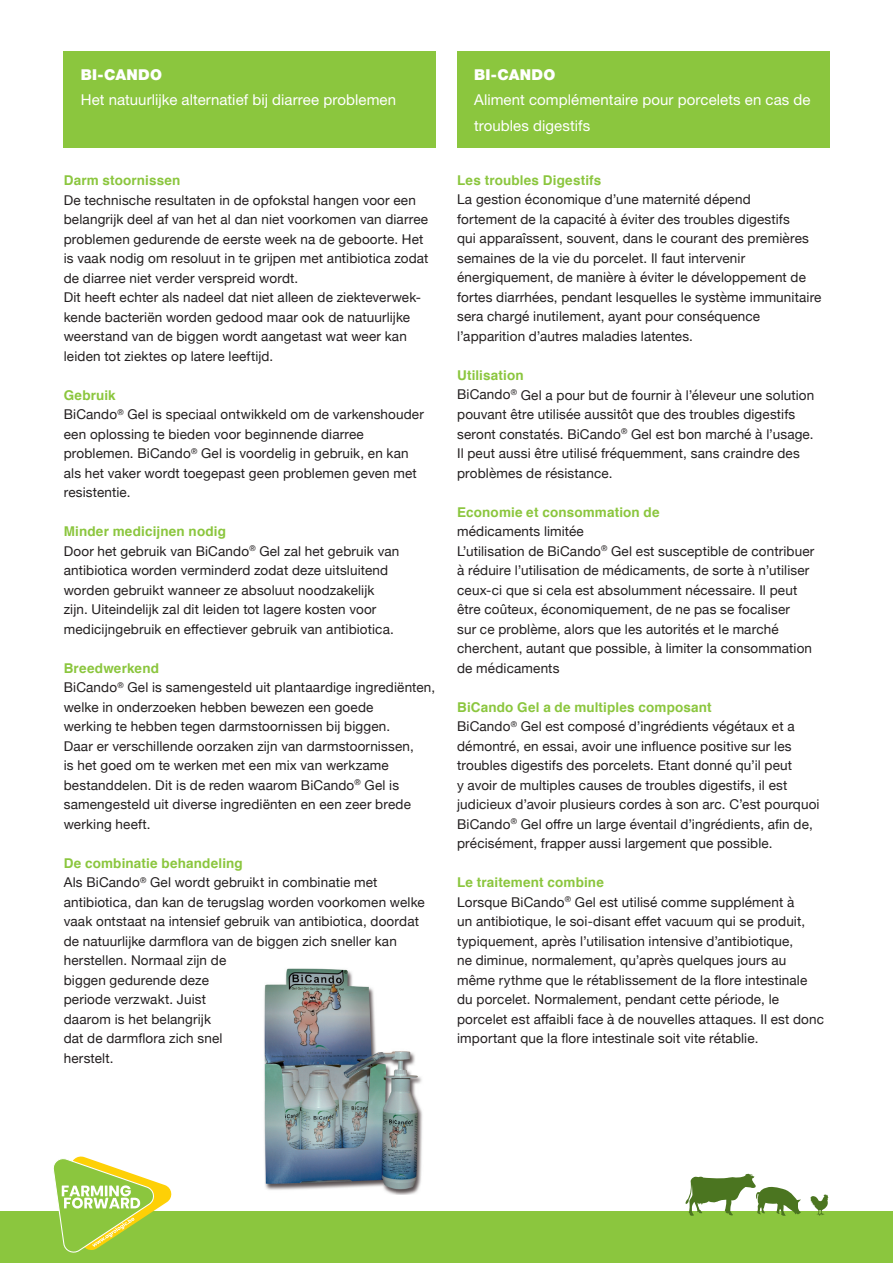
<style>
.page{position:relative;width:893px;height:1263px;background:#fff}
.page>*{position:absolute;margin:0;border:0;box-sizing:border-box;transform-origin:0 0}
.t1{font:15px/25.5px "Helvetica Neue";letter-spacing:.005em;color:#fff}
.t2{font:900 15px "Helvetica Neue";letter-spacing:.02em;color:#fff}
.t3{font:13.5px/19.5px "Helvetica Neue";letter-spacing:.01em;color:#231f20}
.t4{font:700 13.5px "Helvetica";letter-spacing:.01em;color:#8bc63e}
</style>
<div class="page">
<div style="left:64px;top:51px;width:372px;height:97px;background:#8bc63e"></div>
<div style="left:457px;top:51px;width:372px;height:97px;background:#8bc63e"></div>
<img style="left:264px;top:968px;width:159px;height:226px">
<div style="left:0;top:1212px;width:893px;height:51px;background:#8bc63e"></div>
<svg style="left:51px;top:1156px;width:123px;height:97px"></svg>
<svg style="left:810px;top:1194px;width:18px;height:22px"></svg>
<svg style="left:684px;top:1173px;width:117px;height:43px"></svg>
<p class="t2" style="left:81px;top:66px;width:83px">BI-CANDO</p>
<p class="t1" style="left:81px;top:87px;width:317px">Het natuurlijke alternatief bij diarree problemen</p>
<p class="t4" style="left:64px;top:169px;width:118px">Darm stoornissen</p>
<p class="t3" style="left:64px;top:191px;width:366px">De technische resultaten in de opfokstal hangen voor een belangrijk deel af van het al dan niet voorkomen van diarree problemen gedurende de eerste week na de geboorte. Het is vaak nodig om resoluut in te grijpen met antibiotica zodat de diarree niet verder verspreid wordt.<br>Dit heeft echter als nadeel dat niet alleen de ziekteverwek&shy;kende bacteriën worden gedood maar ook de natuurlijke weerstand van de biggen wordt aangetast wat weer kan leiden tot ziektes op latere leeftijd.</p>
<p class="t4" style="left:64px;top:384px;width:54px">Gebruik</p>
<p class="t3" style="left:64px;top:405px;width:362px">BiCando<sup>®</sup> Gel is speciaal ontwikkeld om de varkenshouder een oplossing te bieden voor beginnende diarree problemen. BiCando<sup>®</sup> Gel is voordelig in gebruik, en kan als het vaker wordt toegepast geen problemen geven met resistentie.</p>
<p class="t4" style="left:64px;top:520px;width:164px">Minder medicijnen nodig</p>
<p class="t3" style="left:64px;top:542px;width:337px">Door het gebruik van BiCando<sup>®</sup> Gel zal het gebruik van antibiotica worden verminderd zodat deze uitsluitend worden gebruikt wanneer ze absoluut noodzakelijk zijn. Uiteindelijk zal dit leiden tot lagere kosten voor medicijngebruik en effectiever gebruik van antibiotica.</p>
<p class="t4" style="left:64px;top:657px;width:97px">Breedwerkend</p>
<p class="t3" style="left:64px;top:678px;width:373px">BiCando<sup>®</sup> Gel is samengesteld uit plantaardige ingrediënten, welke in onderzoeken hebben bewezen een goede<br>werking te hebben tegen darmstoornissen bij biggen.<br>Daar er verschillende oorzaken zijn van darmstoornissen,<br>is het goed om te werken met een mix van werkzame bestanddelen. Dit is de reden waarom BiCando<sup>®</sup> Gel is samengesteld uit diverse ingrediënten en een zeer brede werking heeft.</p>
<p class="t4" style="left:64px;top:852px;width:181px">De combinatie behandeling</p>
<p class="t3" style="left:64px;top:873px;width:362px">Als BiCando<sup>®</sup> Gel wordt gebruikt in combinatie met antibiotica, dan kan de terugslag worden voorkomen welke vaak ontstaat na intensief gebruik van antibiotica, doordat de natuurlijke darmflora van de biggen zich sneller kan herstellen. Normaal zijn de<br>biggen gedurende deze<br>periode verzwakt. Juist<br>daarom is het belangrijk<br>dat de darmflora zich snel<br>herstelt.</p>
<p class="t2" style="left:474px;top:66px;width:83px">BI-CANDO</p>
<p class="t1" style="left:474px;top:87px;width:338px">Aliment complémentaire pour porcelets en cas de troubles digestifs</p>
<p class="t4" style="left:457px;top:169px;width:146px">Les troubles Digestifs</p>
<p class="t3" style="left:457px;top:191px;width:366px">La gestion économique d’une maternité dépend<br>fortement de la capacité à éviter des troubles digestifs<br>qui apparaîssent, souvent, dans le courant des premières semaines de la vie du porcelet. Il faut intervenir énergiquement, de manière à éviter le développement de fortes diarrhées, pendant lesquelles le système immunitaire sera chargé inutilement, ayant pour conséquence l’apparition d’autres maladies latentes.</p>
<p class="t4" style="left:457px;top:364px;width:68px">Utilisation</p>
<p class="t3" style="left:457px;top:386px;width:359px">BiCando<sup>®</sup> Gel a pour but de fournir à l’éleveur une solution pouvant être utilisée aussitôt que des troubles digestifs seront constatés. BiCando<sup>®</sup> Gel est bon marché à l’usage.<br>Il peut aussi être utilisé fréquemment, sans craindre des problèmes de résistance.</p>
<p class="t4" style="left:457px;top:501px;width:204px">Economie et consommation de</p>
<p class="t3" style="left:457px;top:522px;width:359px">médicaments limitée<br>L’utilisation de BiCando<sup>®</sup> Gel est susceptible de contribuer à réduire l’utilisation de médicaments, de sorte à n’utiliser ceux-ci que si cela est absolumment nécessaire. Il peut être coûteux, économiquement, de ne pas se focaliser<br>sur ce problème, alors que les autorités et le marché cherchent, autant que possible, à limiter la consommation de médicaments</p>
<p class="t4" style="left:457px;top:696px;width:256px">BiCando Gel a de multiples composant</p>
<p class="t3" style="left:457px;top:717px;width:364px">BiCando<sup>®</sup> Gel est composé d’ingrédients végétaux et a démontré, en essai, avoir une influence positive sur les troubles digestifs des porcelets. Etant donné qu’il peut<br>y avoir de multiples causes de troubles digestifs, il est judicieux d’avoir plusieurs cordes à son arc. C’est pourquoi BiCando<sup>®</sup> Gel offre un large éventail d’ingrédients, afin de, précisément, frapper aussi largement que possible.</p>
<p class="t4" style="left:457px;top:871px;width:148px">Le traitement combine</p>
<p class="t3" style="left:457px;top:893px;width:368px">Lorsque BiCando<sup>®</sup> Gel est utilisé comme supplément à<br>un antibiotique, le soi-disant effet vacuum qui se produit, typiquement, après l’utilisation intensive d’antibiotique,<br>ne diminue, normalement, qu’après quelques jours au même rythme que le rétablissement de la flore intestinale du porcelet. Normalement, pendant cette période, le porcelet est affaibli face à de nouvelles attaques. Il est donc important que la flore intestinale soit vite rétablie.</p>
</div>
